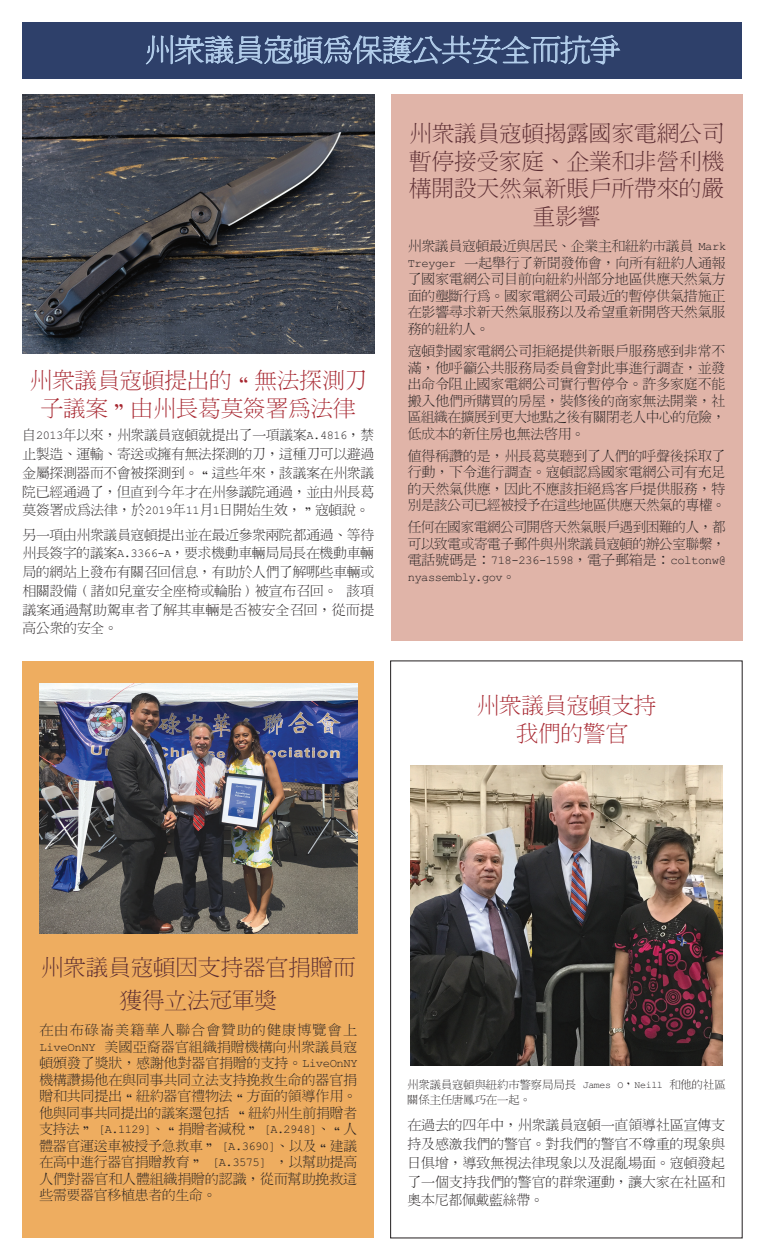
<style>
.page{position:relative;width:765px;height:1260px;background:#fff}
.page>*{position:absolute;margin:0;border:0;box-sizing:border-box;transform-origin:0 0}
.t1{font:30px "TSC F Ming S TT";letter-spacing:-.01em;color:#b3ceeb}
.t2{font:22.5px/27.5px "TSC F Ming S TT";color:#582a30;text-align:center}
.t3{font:22.5px/27.5px "TSC F Ming S TT";color:#a72730;text-align:center}
.t4{font:13.75px/16.5px "TSC F Ming S TT";letter-spacing:-.01em;color:#231f20;text-align:justify}
.t5{font:11.25px/15px "TSC F Ming S TT";color:#231f20}
</style>
<div class="page">
<div style="left:22px;top:661px;width:352px;height:577px;background:#eead60"></div>
<div style="left:22px;top:22px;width:720px;height:57px;background:#2e406a"></div>
<svg style="left:146px;top:35px;width:475px;height:30px"></svg>
<img style="left:410px;top:765px;width:312px;height:300px">
<div style="left:391px;top:94px;width:351px;height:547px;background:#e0b4a8"></div>
<img style="left:22px;top:94px;width:352px;height:259px">
<img style="left:39px;top:683px;width:318px;height:250px">
<h1 class="t1" style="left:145px;top:29px;width:477px">州眾議員寇頓為保護公共安全而抗爭</h1>
<h2 class="t3" style="left:30px;top:365px;width:339px">州眾議員寇頓提出的“無法探測刀子議案”由州長葛莫簽署為法律</h2>
<p class="t4" style="left:22px;top:424px;width:353px;line-height:18.8px">自2013年以來，州眾議員寇頓就提出了一項議案A.4816，禁止製造、運輸、寄送或擁有無法探測的刀，這種刀可以避過金屬探測器而不會被探測到。“這些年來，該議案在州眾議院已經通過了，但直到今年才在州參議院通過，並由州長葛莫簽署成為法律，於2019年11月1日開始生效，”寇頓說。</p>
<p class="t4" style="left:22px;top:524px;width:353px;line-height:18.8px">另一項由州眾議員寇頓提出並在最近參眾兩院都通過、等待州長簽字的議案A.3366-A，要求機動車輛局局長在機動車輛局的網站上發布有關召回信息，有助於人們了解哪些車輛或相關設備（諸如兒童安全座椅或輪胎）被宣布召回。 該項議案通過幫助駕車者了解其車輛是否被安全召回，從而提高公眾的安全。</p>
<h2 class="t2" style="left:409px;top:117px;width:316px">州眾議員寇頓揭露國家電網公司暫停接受家庭、企業和非營利機構開設天然氣新賬戶所帶來的嚴重影響</h2>
<p class="t4" style="left:408px;top:237px;width:319px">州眾議員寇頓最近與居民、企業主和紐約市議員 Mark Treyger 一起舉行了新聞發佈會，向所有紐約人通報了國家電網公司目前向紐約州部分地區供應天然氣方面的壟斷行為。國家電網公司最近的暫停供氣措施正在影響尋求新天然氣服務以及希望重新開啟天然氣服務的紐約人。</p>
<p class="t4" style="left:408px;top:341px;width:319px">寇頓對國家電網公司拒絕提供新賬戶服務感到非常不滿，他呼籲公共服務局委員會對此事進行調查，並發出命令阻止國家電網公司實行暫停令。許多家庭不能搬入他們所購買的房屋，裝修後的商家無法開業，社區組織在擴展到更大地點之後有關閉老人中心的危險，低成本的新住房也無法啟用。</p>
<p class="t4" style="left:408px;top:446px;width:319px">值得稱讚的是，州長葛莫聽到了人們的呼聲後採取了行動，下令進行調查。寇頓認為國家電網公司有充足的天然氣供應，因此不應該拒絕為客戶提供服務，特別是該公司已經被授予在這些地區供應天然氣的專權。</p>
<p class="t4" style="left:408px;top:518px;width:319px">任何在國家電網公司開啟天然氣賬戶遇到困難的人，都可以致電或寄電子郵件與州眾議員寇頓的辦公室聯繫，電話號碼是：718-236-1598，電子郵箱是：coltonw@ nyassembly.gov。</p>
<h2 class="t3" style="left:476px;top:689px;width:181px">州眾議員寇頓支持 我們的警官</h2>
<h2 class="t2" style="left:41px;top:949px;width:316px;line-height:32.5px">州眾議員寇頓因支持器官捐贈而獲得立法冠軍獎</h2>
<p class="t4" style="left:39px;top:1021px;width:319px">在由布碌崙美籍華人聯合會贊助的健康博覽會上LiveOnNY 美國亞裔器官組織捐贈機構向州眾議員寇頓頒發了獎狀，感謝他對器官捐贈的支持。LiveOnNY機構讚揚他在與同事共同立法支持挽救生命的器官捐贈和共同提出“紐約器官禮物法“方面的領導作用。他與同事共同提出的議案還包括 “紐約州生前捐贈者支持法” [A.1129]、“捐贈者減稅” [A.2948]、“人體器官運送車被授予急救車” [A.3690]、以及“建議在高中進行器官捐贈教育” [A.3575] ，以幫助提高人們對器官和人體組織捐贈的認識，從而幫助挽救這些需要器官移植患者的生命。</p>
<p class="t5" style="left:407px;top:1076px;width:320px">州眾議員寇頓與紐約市警察局局長 James O’Neill 和他的社區關係主任唐鳳巧在一起。</p>
<p class="t4" style="left:408px;top:1114px;width:319px;line-height:18.8px">在過去的四年中，州眾議員寇頓一直領導社區宣傳支持及感激我們的警官。對我們的警官不尊重的現象與日俱增，導致無視法律現象以及混亂場面。寇頓發起了一個支持我們的警官的群眾運動，讓大家在社區和奧本尼都佩戴藍絲帶。</p>
</div>
